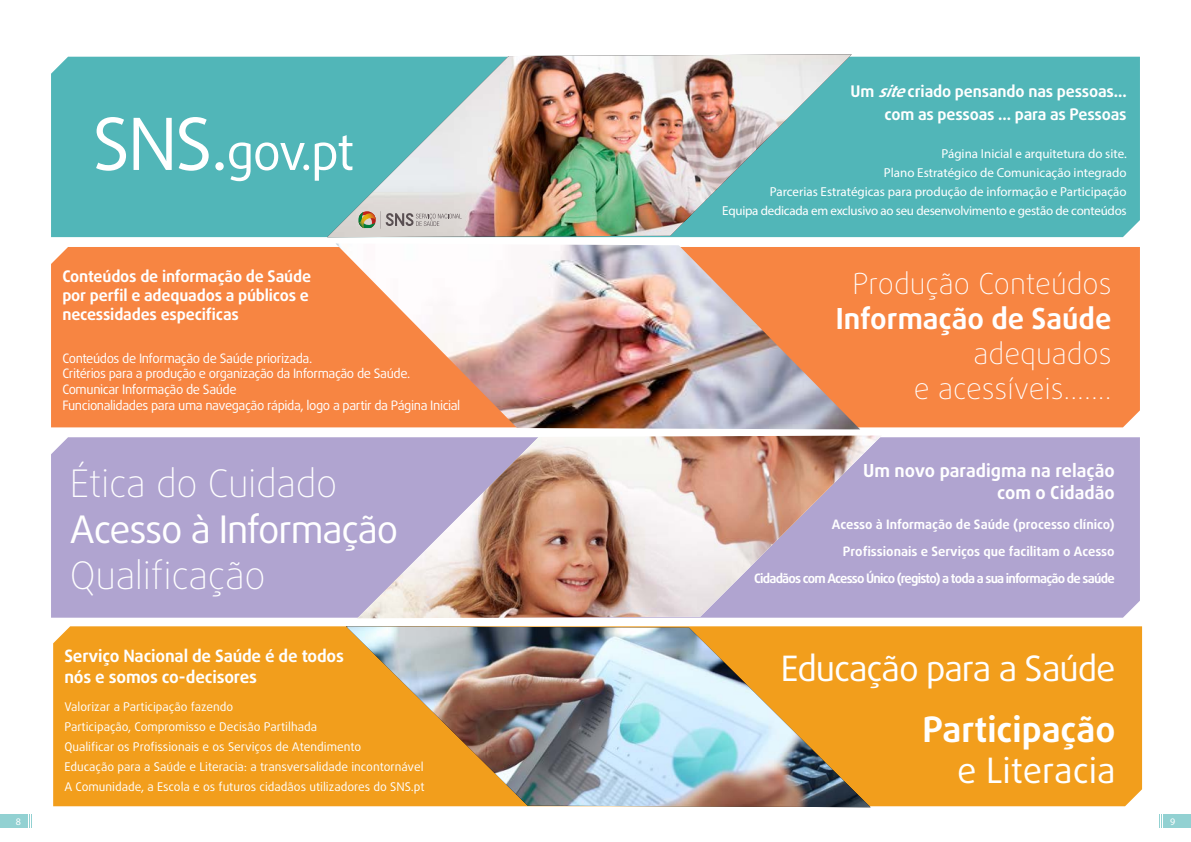
<style>
.page{position:relative;width:1191px;height:842px;background:#fff}
.page>*{position:absolute;margin:0;border:0;box-sizing:border-box;transform-origin:0 0}
.t1{font:50px "Daxline Pro";color:#fff}
.t2{font:100 38px "Daxline Pro";letter-spacing:-.01em;color:#fff}
.t3{font:38px "Daxline Pro";letter-spacing:-.03em;color:#fff}
.t4{font:35px "Daxline Pro";letter-spacing:-.03em;color:#fff}
.t5{font:700 35px "Daxline Pro";color:#fff}
.t6{font:35px "Daxline Pro";color:#fff}
.t7{font:100 29px/34.8px "Daxline Pro";color:#fff;text-align:right}
.t8{font:700 29px "Daxline Pro";color:#fff}
.t9{font:700 18px/21.6px "Daxline Pro";color:#fff;text-align:right}
.t10{font:700 17px/20.4px "Daxline Pro";letter-spacing:-.01em;color:#fff}
.t11{font:700 16px/19.2px "Daxline Pro";letter-spacing:-.01em;color:#fff;text-align:right}
.t12{font:13px/19px "Myriad Pro";color:#fff;text-align:right}
.t13{font:13px/15.6px "Daxline Pro";letter-spacing:-.03em;color:#fff}
.t14{font:700 13px/27px "Daxline Pro";letter-spacing:-.01em;color:#fff;text-align:right}
.t15{font:12px/20px "Daxline Pro";color:#fff}
.t16{font:10px "Myriad Pro";color:#fff}
.s1{font-size:72px}
.s2{font-style:italic}
</style>
<div class="page">
<div style="left:0;top:814px;width:28px;height:14px;background:#92d1d2"></div>
<div style="left:1163px;top:814px;width:28px;height:14px;background:#92d1d2"></div>
<svg style="left:29px;top:814px;width:3px;height:14px"></svg>
<svg style="left:1159px;top:814px;width:3px;height:14px"></svg>
<div style="left:53px;top:626px;width:1089px;height:180px;background:#f29e1c"></div>
<div style="left:51px;top:57px;width:1089px;height:180px;background:#51b6b8"></div>
<div style="left:51px;top:247px;width:1089px;height:180px;background:#f78542"></div>
<div style="left:51px;top:437px;width:1089px;height:181px;background:#b0a4d0"></div>
<img style="left:347px;top:626px;width:523px;height:181px">
<img style="left:357px;top:435px;width:524px;height:183px">
<img style="left:335px;top:244px;width:525px;height:185px">
<img style="left:327px;top:54px;width:524px;height:183px">
<img style="left:359px;top:211px;width:17px;height:2px">
<img style="left:358px;top:212px;width:17px;height:1px">
<img style="left:358px;top:213px;width:18px;height:15px">
<svg style="left:380px;top:211px;width:82px;height:18px"></svg>
<h1 class="t1" style="left:93px;top:119px;width:263px"><span class="s1">SNS.</span>gov.pt</h1>
<h3 class="t11" style="left:62px;top:267px;width:250px;text-align:left">Conteúdos de informação de Saúde por perfil e adequados a públicos e necessidades especificas</h3>
<p class="t13" style="left:62px;top:350px;width:399px">Conteúdos de Informação de Saúde priorizada.<br>Critérios para a produção e organização da Informação de Saúde.<br>Comunicar Informação de Saúde<br>Funcionalidades para uma navegação rápida, logo a partir da Página Inicial</p>
<h2 class="t2" style="left:70px;top:458px;width:269px">Ética do Cuidado</h2>
<h2 class="t3" style="left:70px;top:504px;width:330px">Acesso à Informação</h2>
<h2 class="t2" style="left:70px;top:550px;width:197px">Qualificação</h2>
<h3 class="t10" style="left:64px;top:646px;width:281px">Serviço Nacional de Saúde é de todos nós e somos co-decisores</h3>
<p class="t15" style="left:64px;top:696px;width:362px">Valorizar a Participação fazendo<br>Participação, Compromisso e Decisão Partilhada<br>Qualificar os Profissionais e os Serviços de Atendimento<br>Educação para a Saúde e Literacia: a transversalidade incontornável A Comunidade, a Escola e os futuros cidadãos utilizadores do SNS.pt</p>
<h3 class="t11" style="left:850px;top:80px;width:277px;line-height:23px">Um <span class="s2">site</span>criado pensando nas pessoas... com as pessoas ... para as Pessoas</h3>
<p class="t12" style="left:722px;top:144px;width:406px">Página Inicial e arquitetura do site.<br>Plano Estratégico de Comunicação integrado<br>Parcerias Estratégicas para produção de informação e Participação<br>Equipa dedicada em exclusivo ao seu desenvolvimento e gestão de conteúdos</p>
<h3 class="t7" style="left:852px;top:267px;width:260px">Produção Conteúdos</h3>
<h3 class="t8" style="left:835px;top:300px;width:277px">Informação de Saúde</h3>
<h3 class="t7" style="left:913px;top:336px;width:199px">adequados<br>e acessíveis.......</h3>
<h3 class="t9" style="left:863px;top:460px;width:253px">Um novo paradigma na relação com o Cidadão</h3>
<p class="t14" style="left:754px;top:511px;width:362px">Acesso à Informação de Saúde (processo clínico)<br>Profissionais e Serviços que facilitam o Acesso<br>Cidadãos com Acesso Único (registo) a toda a sua informação de saúde</p>
<h3 class="t4" style="left:781px;top:645px;width:336px">Educação para a Saúde</h3>
<h3 class="t5" style="left:922px;top:706px;width:195px">Participação</h3>
<h3 class="t6" style="left:957px;top:747px;width:160px">e Literacia</h3>
<p class="t16" style="left:16px;top:815px;width:7px">8</p>
<p class="t16" style="left:1170px;top:815px;width:7px">9</p>
</div>
